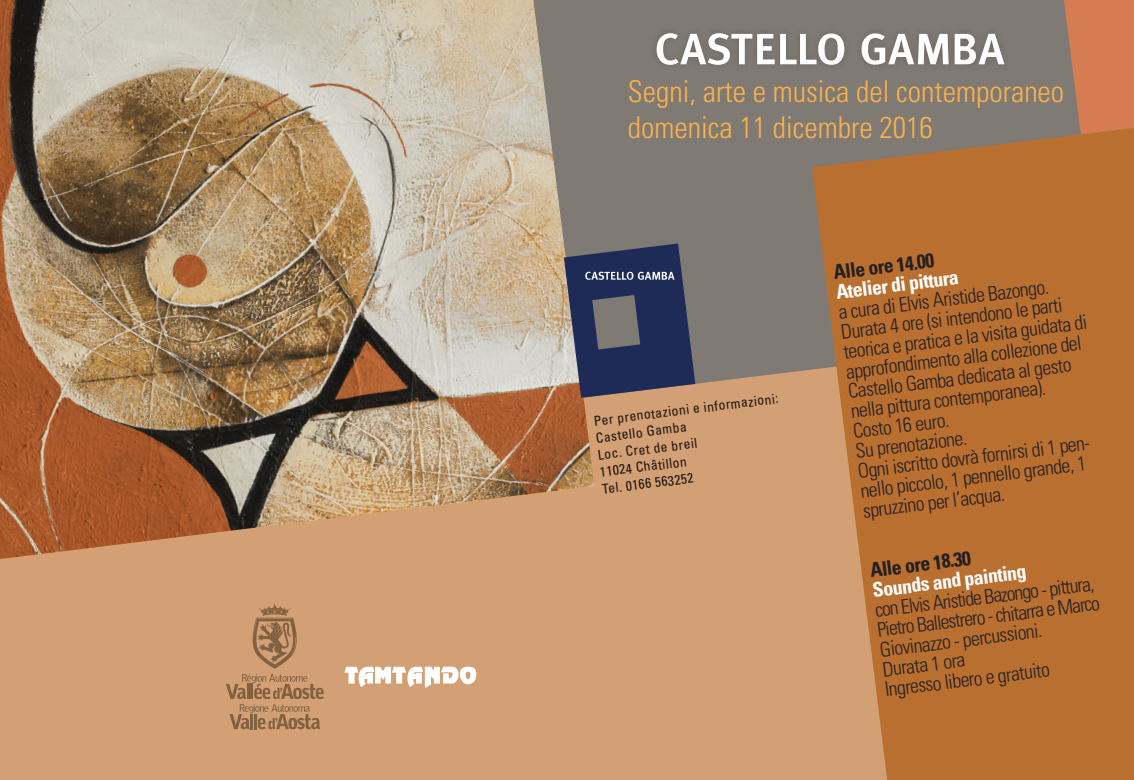
<style>
.page{position:relative;width:1134px;height:780px;background:#fff}
.page>*{position:absolute;margin:0;border:0;box-sizing:border-box;transform-origin:0 0}
.t1{font:300 condensed 30px "Univers LT Std";color:#fbb24c}
.t2{font:300 condensed 20px/20px "Univers LT Std";color:#231f20}
.t3{font:700 condensed 20px "Univers LT Std";color:#fff}
.t4{font:700 condensed 20px "Univers LT Std";color:#231f20}
.t5{font:condensed 13.75px/17.2px "Univers LT Std";color:#231f20}
</style>
<div class="page">
<div style="left:0;top:397px;width:812px;height:383px;background:#d3a075"></div>
<img style="left:0;top:0;width:594px;height:559px">
<div style="left:1026px;top:0;width:108px;height:161px;background:#d57c52"></div>
<svg style="left:533px;top:0;width:547px;height:397px;background:#887f77"></svg>
<svg style="left:812px;top:128px;width:322px;height:652px;background:#b97439"></svg>
<svg style="left:564px;top:243px;width:131px;height:155px;background:#454a64"></svg>
<div style="left:649px;top:25px;width:362px;height:46px;background:#7f7973"></div>
<svg style="left:657px;top:33px;width:347px;height:32px"></svg>
<svg style="left:344px;top:666px;width:132px;height:21px"></svg>
<svg style="left:226px;top:674px;width:98px;height:55px;background:#b78b63"></svg>
<svg style="left:247px;top:603px;width:55px;height:65px;background:#b68962"></svg>
<p class="t1" style="left:628px;top:73px;width:438px">Segni, arte e musica del contemporaneo</p>
<p class="t1" style="left:628px;top:109px;width:306px">domenica 11 dicembre 2016</p>
<p class="t5" style="left:593px;top:412px;width:187px;rotate:-7deg">Per prenotazioni e informazioni:<br>Castello Gamba<br>Loc. Cret de breil<br>11024 Châtillon<br>Tel. 0166 563252</p>
<p class="t4" style="left:832px;top:260px;width:103px;rotate:-7deg">Alle ore 14.00</p>
<p class="t3" style="left:835px;top:280px;width:125px;rotate:-7deg">Atelier di pittura</p>
<p class="t2" style="left:837px;top:302px;width:213px;rotate:-7deg">a cura di Elvis Aristide Bazongo.</p>
<p class="t2" style="left:840px;top:322px;width:247px;rotate:-7deg">Durata 4 ore (si intendono le parti teorica e pratica e la visita guidata di approfondimento alla collezione del Castello Gamba dedicata al gesto nella pittura contemporanea).</p>
<p class="t2" style="left:852px;top:421px;width:98px;rotate:-7deg">Costo 16 euro.</p>
<p class="t2" style="left:854px;top:441px;width:114px;rotate:-7deg">Su prenotazione.</p>
<p class="t2" style="left:857px;top:461px;width:235px;rotate:-7deg">Ogni iscritto dovrà fornirsi di 1 pen&shy;nello piccolo, 1 pennello grande, 1 spruzzino per l’acqua.</p>
<p class="t4" style="left:869px;top:558px;width:103px;rotate:-7deg">Alle ore 18.30</p>
<p class="t3" style="left:871px;top:578px;width:156px;rotate:-7deg">Sounds and painting</p>
<p class="t2" style="left:874px;top:600px;width:225px;rotate:-7deg">con Elvis Aristide Bazongo - pittura,<br>Pietro Ballestrero - chitarra e Marco<br>Giovinazzo - percussioni.</p>
<p class="t2" style="left:881px;top:659px;width:85px;rotate:-7deg">Durata 1 ora</p>
<p class="t2" style="left:884px;top:679px;width:168px;rotate:-7deg">Ingresso libero e gratuito</p>
</div>
